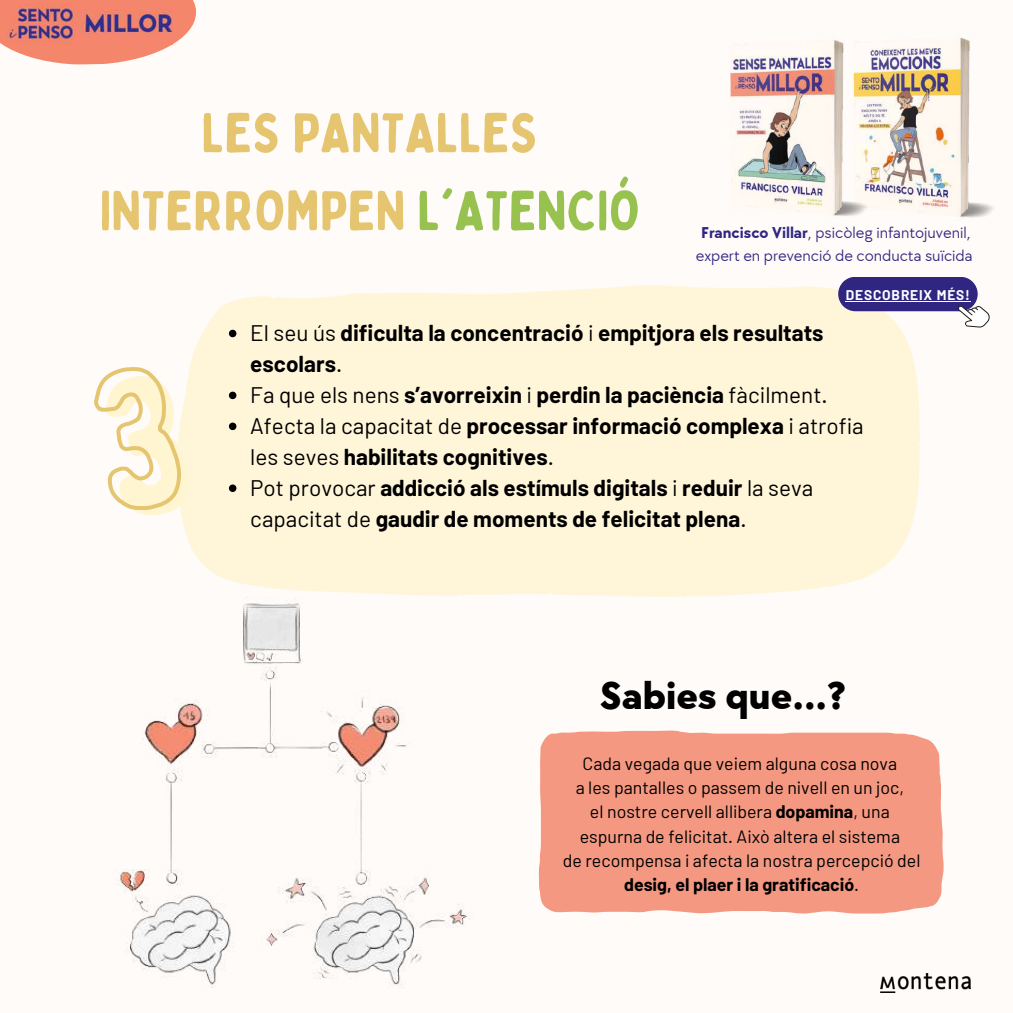
<style>
.page{position:relative;width:1013px;height:1013px;background:#fff}
.page>*{position:absolute;margin:0;border:0;box-sizing:border-box;transform-origin:0 0}
.t1{font:55.75px/77.8px "Bobby Jones Soft";color:#e6c571;text-align:center}
.t2{font:800 40px "TT Chocolates";color:#000}
.t3{font:700 22.5px/31px "Barlow";color:#000}
.t4{font:17.75px/24.4px "Barlow";color:#000;text-align:center}
.t5{font:16.25px/22.5px "TT Chocolates";color:#302682;text-align:center}
.t6{font:700 13.75px "Barlow";letter-spacing:.06em;color:#fefefe}
.s1{color:#98c24f}
.s2{font-weight:700}
.s3{font-weight:400}
</style>
<div class="page">
<div style="left:0;top:0;width:1012px;height:1012px;background:#fffbf8"></div>
<div style="left:182px;top:285px;width:738px;height:312px;background:#fff6da"></div>
<img style="left:116px;top:596px;width:361px;height:392px">
<div style="left:538px;top:730px;width:406px;height:183px;background:#f49881"></div>
<img style="left:880px;top:973px;width:90px;height:19px">
<img style="left:944px;top:37px;width:50px;height:181px">
<img style="left:730px;top:40px;width:214px;height:176px">
<svg style="left:0;top:0;width:196px;height:65px"></svg>
<img style="left:8px;top:4px;width:165px;height:40px">
<svg style="left:229px;top:330px;width:7px;height:7px"></svg>
<svg style="left:229px;top:391px;width:7px;height:8px"></svg>
<svg style="left:229px;top:422px;width:7px;height:8px"></svg>
<svg style="left:229px;top:484px;width:7px;height:8px"></svg>
<svg style="left:838px;top:277px;width:152px;height:57px"></svg>
<svg style="left:94px;top:358px;width:100px;height:162px"></svg>
<h1 class="t1" style="left:100px;top:95px;width:542px">LES PANTALLES<br>INTERROMPEN <span class="s1">L'ATENCIÓ</span></h1>
<p class="t5" style="left:695px;top:222px;width:278px"><span class="s2">Francisco Villar</span>, psicòleg infantojuvenil, expert en prevenció de conducta suïcida</p>
<p class="t6" style="left:845px;top:286px;width:126px">DESCOBREIX MÉS!</p>
<p class="t3" style="left:250px;top:316px;width:615px"><span class="s3">El seu ús</span> dificulta la concentració <span class="s3">i</span> empitjora els resultats escolars<span class="s3">.<br>Fa que els nens</span> s’avorreixin <span class="s3">i</span> perdin la paciència <span class="s3">fàcilment.<br>Afecta la capacitat de</span> processar informació complexa <span class="s3">i atrofia les seves</span> habilitats cognitives<span class="s3">.<br>Pot provocar</span> addicció als estímuls digitals <span class="s3">i</span> reduir <span class="s3">la seva</span></p>
<p class="t3" style="left:250px;top:502px;width:497px"><span class="s3">capacitat de</span> gaudir de moments de felicitat plena<span class="s3">.</span></p>
<h2 class="t2" style="left:600px;top:673px;width:247px">Sabies que...?</h2>
<p class="t4" style="left:563px;top:750px;width:359px">Cada vegada que veiem alguna cosa nova<br>a les pantalles o passem de nivell en un joc,<br>el nostre cervell allibera <span class="s2">dopamina</span>, una espurna de felicitat. Això altera el sistema<br>de recompensa i afecta la nostra percepció del <span class="s2">desig, el plaer i la gratificació</span>.</p>
</div>
